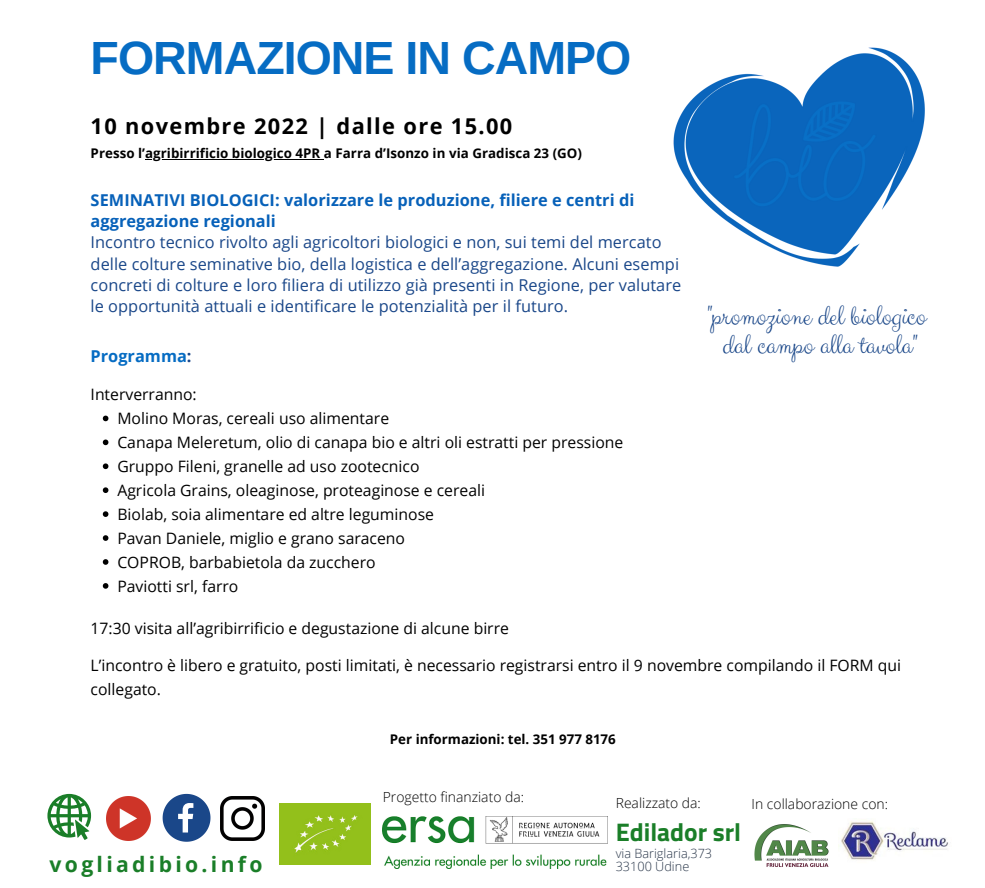
<style>
.page{position:relative;width:985px;height:888px;background:#fff}
.page>*{position:absolute;margin:0;border:0;box-sizing:border-box;transform-origin:0 0}
.t1{font:700 46.5px "Arimo";letter-spacing:-.02em;color:#066cc3}
.t2{font:29.06px/29.5px "Clicker Script";color:#1a4789;text-align:center}
.t3{font:700 25.44px "Titillium Web";color:#1a7e28}
.t4{font:700 21.81px "Open Sans";letter-spacing:.065em;color:#000}
.t5{font:700 21.12px "Open Sans";letter-spacing:.155em;color:#1a7e28}
.t6{font:16.31px/21.3px "Open Sans";letter-spacing:.005em;color:#1a4789}
.t7{font:700 16.31px/21.3px "Open Sans";letter-spacing:.005em;color:#0761b9}
.t8{font:700 16.31px "Open Sans";color:#066cc3}
.t9{font:15.75px/23.9px "Open Sans";color:#000}
.t10{font:300 13.94px "Open Sans";color:#000}
.t11{font:700 13.31px "Open Sans";letter-spacing:.005em;color:#000}
.t12{font:300 12.69px/13.6px "Open Sans";color:#2a374a}
.s1{color:#1a4789}
</style>
<div class="page">
<img style="left:673px;top:47px;width:252px;height:220px">
<img style="left:383px;top:816px;width:224px;height:52px">
<img style="left:754px;top:824px;width:75px;height:43px">
<img style="left:280px;top:803px;width:90px;height:61px">
<img style="left:106px;top:796px;width:44px;height:44px">
<img style="left:221px;top:796px;width:44px;height:44px">
<svg style="left:163px;top:793px;width:47px;height:48px"></svg>
<svg style="left:47px;top:793px;width:44px;height:46px"></svg>
<img style="left:838px;top:821px;width:110px;height:39px">
<hr style="left:145px;top:159px;width:179px;height:1px;background:#000">
<svg style="left:103px;top:415px;width:5px;height:6px"></svg>
<svg style="left:103px;top:439px;width:5px;height:6px"></svg>
<svg style="left:103px;top:463px;width:5px;height:6px"></svg>
<svg style="left:103px;top:487px;width:5px;height:6px"></svg>
<svg style="left:103px;top:511px;width:5px;height:6px"></svg>
<svg style="left:103px;top:535px;width:5px;height:5px"></svg>
<svg style="left:103px;top:559px;width:5px;height:5px"></svg>
<svg style="left:103px;top:583px;width:5px;height:5px"></svg>
<h1 class="t1" style="left:91px;top:32px;width:542px">FORMAZIONE IN CAMPO</h1>
<h3 class="t4" style="left:91px;top:111px;width:423px">10 novembre 2022 | dalle ore 15.00</h3>
<p class="t11" style="left:91px;top:144px;width:493px">Presso l’agribirrificio biologico 4PR a Farra d’Isonzo in via Gradisca 23 (GO)</p>
<p class="t7" style="left:91px;top:188px;width:545px">SEMINATIVI BIOLOGICI: valorizzare le produzione, filiere e centri di aggregazione regionali</p>
<p class="t6" style="left:91px;top:231px;width:592px">Incontro tecnico rivolto agli agricoltori biologici e non, sui temi del mercato delle colture seminative bio, della logistica e dell’aggregazione. Alcuni esempi concreti di colture e loro filiera di utilizzo già presenti in Regione, per valutare le opportunità attuali e identificare le potenzialità per il futuro.</p>
<p class="t8" style="left:91px;top:344px;width:102px">Programma<span class="s1">:</span></p>
<p class="t9" style="left:91px;top:382px;width:108px">Interverranno:</p>
<p class="t9" style="left:117px;top:406px;width:507px">Molino Moras, cereali uso alimentare<br>Canapa Meleretum, olio di canapa bio e altri oli estratti per pressione Gruppo Fileni, granelle ad uso zootecnico<br>Agricola Grains, oleaginose, proteaginose e cereali<br>Biolab, soia alimentare ed altre leguminose<br>Pavan Daniele, miglio e grano saraceno<br>COPROB, barbabietola da zucchero<br>Paviotti srl, farro</p>
<h2 class="t2" style="left:706px;top:302px;width:221px">"promozione del biologico dal campo alla tavola"</h2>
<p class="t9" style="left:91px;top:615px;width:420px">17:30 visita all’agribirrificio e degustazione di alcune birre</p>
<p class="t9" style="left:91px;top:652px;width:811px">L’incontro è libero e gratuito, posti limitati, è necessario registrarsi entro il 9 novembre compilando il FORM qui collegato.</p>
<p class="t11" style="left:390px;top:729px;width:227px">Per informazioni: tel. 351 977 8176</p>
<h3 class="t5" style="left:50px;top:849px;width:214px">vogliadibio.info</h3>
<p class="t10" style="left:383px;top:787px;width:143px">Progetto finanziato da:</p>
<p class="t10" style="left:751px;top:794px;width:138px">In collaborazione con:</p>
<p class="t10" style="left:615px;top:792px;width:87px">Realizzato da:</p>
<h3 class="t3" style="left:615px;top:812px;width:127px">Edilador srl</h3>
<p class="t12" style="left:615px;top:845px;width:98px">via Bariglaria,373<br>33100 Udine</p>
</div>
